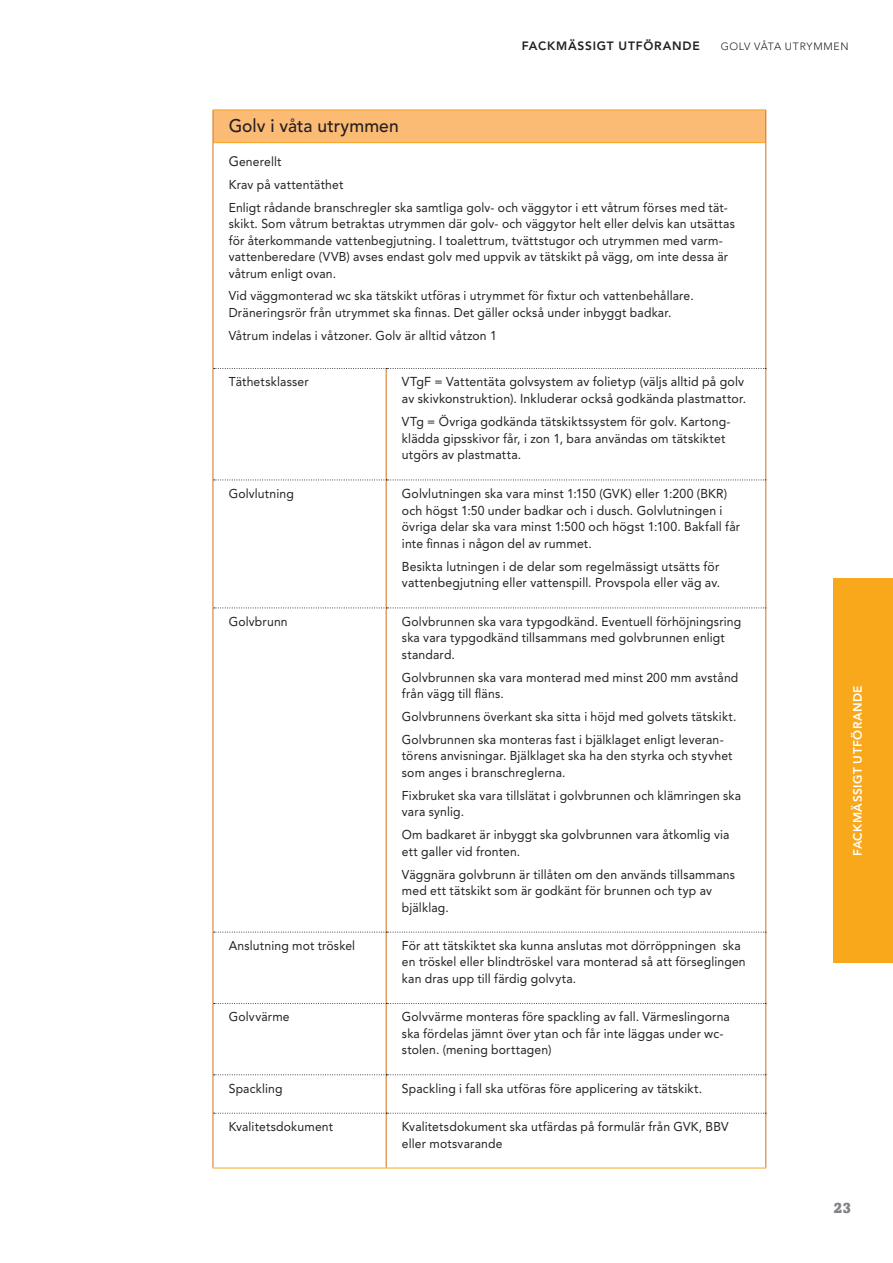
<style>
.page{position:relative;width:893px;height:1263px;background:#fff}
.page>*{position:absolute;margin:0;border:0;box-sizing:border-box;transform-origin:0 0}
.Rubrik_3{font:500 18.15px "Avenir LT Std";letter-spacing:.005em;color:#231f20;scale:.96 1}
.t1{font:900 15px "Amasis MT Std";color:#808285}
.H-spalt_bröd{font:12.9px/16.6px "Avenir LT Std";letter-spacing:.015em;color:#231f20;scale:.95 1}
.H-spalt_bröd-2{font:12.9px/16.6px "Avenir LT Std";letter-spacing:.015em;color:#231f20;scale:.96 1}
.H-spalt_bröd-3{font:12.75px/16.5px "Avenir LT Std";letter-spacing:.015em;color:#231f20;scale:.95 1}
.BRÖDTEXT_i_ruta{font:12.75px/16.5px "Avenir LT Std";letter-spacing:.015em;color:#231f20;scale:.95 1}
.V-spalt_bröd{font:12.75px "Avenir LT Std";letter-spacing:.015em;color:#231f20;scale:.95 1}
.HUVUD{font:800 12px "Avenir LT Std";letter-spacing:.065em;color:#231f20}
.Flik{font:800 12px "Avenir LT Std";letter-spacing:.035em;color:#fff}
.HUVUD-2{font:300 10.5px "Avenir LT Std";letter-spacing:.065em;color:#231f20}
.s1{font-size:13.65px}
</style>
<div class="page">
<div style="left:213px;top:110px;width:553px;height:33px;background:#fcbb74"></div>
<hr style="left:213px;top:110px;width:1px;height:33px;background:#d07118">
<hr style="left:765px;top:110px;width:1px;height:33px;background:#d07118">
<hr style="left:213px;top:109px;width:173px;height:1px;background:#f9a71b">
<hr style="left:386px;top:109px;width:380px;height:1px;background:#f9a71b">
<hr style="left:213px;top:932px;width:1px;height:71px;background:#d07118">
<hr style="left:386px;top:932px;width:1px;height:71px;background:#d07118">
<hr style="left:765px;top:932px;width:1px;height:71px;background:#d07118">
<hr style="left:213px;top:1003px;width:1px;height:72px;background:#d07118">
<hr style="left:386px;top:1004px;width:1px;height:70px;background:#d07118">
<hr style="left:765px;top:1003px;width:1px;height:72px;background:#d07118">
<hr style="left:213px;top:1075px;width:1px;height:38px;background:#d07118">
<hr style="left:386px;top:1075px;width:1px;height:38px;background:#d07118">
<hr style="left:765px;top:1075px;width:1px;height:38px;background:#d07118">
<hr style="left:213px;top:1113px;width:1px;height:55px;background:#d07118">
<hr style="left:386px;top:1113px;width:1px;height:55px;background:#d07118">
<hr style="left:765px;top:1113px;width:1px;height:55px;background:#d07118">
<svg style="left:214px;top:1003px;width:552px;height:1px"></svg>
<svg style="left:214px;top:1074px;width:552px;height:1px"></svg>
<svg style="left:214px;top:1113px;width:552px;height:1px"></svg>
<hr style="left:213px;top:142px;width:173px;height:1px;background:#f9a71b">
<hr style="left:386px;top:142px;width:379px;height:1px;background:#f9a71b">
<hr style="left:213px;top:143px;width:1px;height:225px;background:#d07118">
<hr style="left:765px;top:143px;width:1px;height:225px;background:#d07118">
<hr style="left:213px;top:368px;width:1px;height:112px;background:#d07118">
<hr style="left:386px;top:369px;width:1px;height:111px;background:#d07118">
<hr style="left:765px;top:368px;width:1px;height:112px;background:#d07118">
<svg style="left:214px;top:368px;width:552px;height:1px"></svg>
<svg style="left:214px;top:480px;width:551px;height:1px"></svg>
<svg style="left:214px;top:607px;width:551px;height:1px"></svg>
<svg style="left:214px;top:932px;width:552px;height:1px"></svg>
<hr style="left:213px;top:480px;width:1px;height:128px;background:#d07118">
<hr style="left:386px;top:480px;width:1px;height:127px;background:#d07118">
<hr style="left:765px;top:480px;width:1px;height:128px;background:#d07118">
<hr style="left:213px;top:608px;width:1px;height:324px;background:#d07118">
<hr style="left:386px;top:608px;width:1px;height:324px;background:#d07118">
<hr style="left:765px;top:608px;width:1px;height:324px;background:#d07118">
<hr style="left:213px;top:1168px;width:173px;height:1px;background:#f9a71b">
<hr style="left:386px;top:1168px;width:380px;height:1px;background:#f9a71b">
<div style="left:833px;top:578px;width:60px;height:385px;background:#f9a71b"></div>
<p class="HUVUD" style="left:522px;top:38px;width:180px">FACKMÄSSIGT UTFÖRANDE</p>
<p class="HUVUD-2" style="left:721px;top:40px;width:129px">GOLV VÅTA UTRYMMEN</p>
<p class="Rubrik_3" style="left:229px;top:115px;width:179px">Golv i våta utrymmen</p>
<p class="BRÖDTEXT_i_ruta" style="left:229px;top:153px;width:57px"><span class="s1">G</span>enerellt</p>
<p class="BRÖDTEXT_i_ruta" style="left:229px;top:176px;width:122px">Krav på vattentäthet</p>
<p class="BRÖDTEXT_i_ruta" style="left:229px;top:199px;width:534px">Enligt rådande branschregler ska samtliga golv- och väggytor i ett våtrum förses med tät&shy;skikt. Som våtrum betraktas utrymmen där golv- och väggytor helt eller delvis kan utsättas för återkommande vattenbegjutning. I toalettrum, tvättstugor och utrymmen med varm&shy;vattenberedare (VVB) avses endast golv med uppvik av tätskikt på vägg, om inte dessa är våtrum enligt ovan.</p>
<p class="BRÖDTEXT_i_ruta" style="left:229px;top:288px;width:491px">Vid väggmonterad wc ska tätskikt utföras i utrymmet för fixtur och vattenbehållare.<br>Dräneringsrör från utrymmet ska finnas. Det gäller också under inbyggt badkar.</p>
<p class="BRÖDTEXT_i_ruta" style="left:229px;top:327px;width:284px">Våtrum indelas i våtzoner. Golv är alltid våtzon 1</p>
<p class="V-spalt_bröd" style="left:229px;top:374px;width:86px">Täthetsklasser</p>
<p class="H-spalt_bröd-2" style="left:402px;top:374px;width:360px">VTgF = Vattentäta golvsystem av folietyp (väljs alltid på golv av skivkonstruktion). Inkluderar också godkända plastmattor.</p>
<p class="H-spalt_bröd" style="left:402px;top:413px;width:347px">VTg = Övriga godkända tätskiktssystem för golv. Kartong&shy;klädda gipsskivor får, i zon 1, bara användas om tätskiktet utgörs av plastmatta.</p>
<p class="V-spalt_bröd" style="left:229px;top:486px;width:70px">Golvlutning</p>
<p class="H-spalt_bröd" style="left:402px;top:485px;width:358px">Golvlutningen ska vara minst 1:150 (GVK) eller 1:200 (BKR) och högst 1:50 under badkar och i dusch. Golvlutningen i övriga delar ska vara minst 1:500 och högst 1:100. Bakfall får inte finnas i någon del av rummet.</p>
<p class="H-spalt_bröd" style="left:402px;top:558px;width:336px">Besikta lutningen i de delar som regelmässigt utsätts för vattenbegjutning eller vattenspill. Provspola eller väg av.</p>
<p class="V-spalt_bröd" style="left:229px;top:614px;width:64px">Golvbrunn</p>
<p class="H-spalt_bröd-3" style="left:402px;top:613px;width:359px">Golvbrunnen ska vara typgodkänd. Eventuell förhöjningsring ska vara typgodkänd tillsammans med golvbrunnen enligt standard.</p>
<p class="H-spalt_bröd-3" style="left:402px;top:669px;width:356px">Golvbrunnen ska vara monterad med minst 200 mm avstånd från vägg till fläns.</p>
<p class="H-spalt_bröd-3" style="left:402px;top:708px;width:354px">Golvbrunnens överkant ska sitta i höjd med golvets tätskikt.</p>
<p class="H-spalt_bröd-3" style="left:402px;top:731px;width:350px">Golvbrunnen ska monteras fast i bjälklaget enligt leveran&shy;törens anvisningar. Bjälklaget ska ha den styrka och styvhet som anges i branschreglerna.</p>
<p class="H-spalt_bröd-3" style="left:402px;top:787px;width:359px">Fixbruket ska vara tillslätat i golvbrunnen och klämringen ska vara synlig.</p>
<p class="H-spalt_bröd-3" style="left:402px;top:827px;width:346px">Om badkaret är inbyggt ska golvbrunnen vara åtkomlig via ett galler vid fronten.</p>
<p class="H-spalt_bröd-3" style="left:402px;top:866px;width:352px">Väggnära golvbrunn är tillåten om den används tillsammans med ett tätskikt som är godkänt för brunnen och typ av bjälklag.</p>
<p class="V-spalt_bröd" style="left:229px;top:938px;width:135px">Anslutning mot tröskel</p>
<p class="H-spalt_bröd-3" style="left:402px;top:937px;width:363px">För att tätskiktet ska kunna anslutas mot dörröppningen ska en tröskel eller blindtröskel vara monterad så att förseglingen kan dras upp till färdig golvyta.</p>
<p class="V-spalt_bröd" style="left:229px;top:1009px;width:66px">Golvvärme</p>
<p class="H-spalt_bröd-3" style="left:402px;top:1009px;width:347px">Golvvärme monteras före spackling av fall. Värmeslingorna ska fördelas jämnt över ytan och får inte läggas under wc&shy;stolen. (mening borttagen)</p>
<p class="V-spalt_bröd" style="left:229px;top:1081px;width:58px">Spackling</p>
<p class="H-spalt_bröd-3" style="left:402px;top:1080px;width:317px">Spackling i fall ska utföras före applicering av tätskikt.</p>
<p class="V-spalt_bröd" style="left:229px;top:1119px;width:111px">Kvalitetsdokument</p>
<p class="H-spalt_bröd-3" style="left:402px;top:1118px;width:345px">Kvalitetsdokument ska utfärdas på formulär från GVK, BBV eller motsvarande</p>
<p class="Flik" style="left:850px;top:856px;width:172px;rotate:-90deg">FACKMÄSSIGT UTFÖRANDE</p>
<p class="t1" style="left:833px;top:1198px;width:19px">23</p>
</div>
